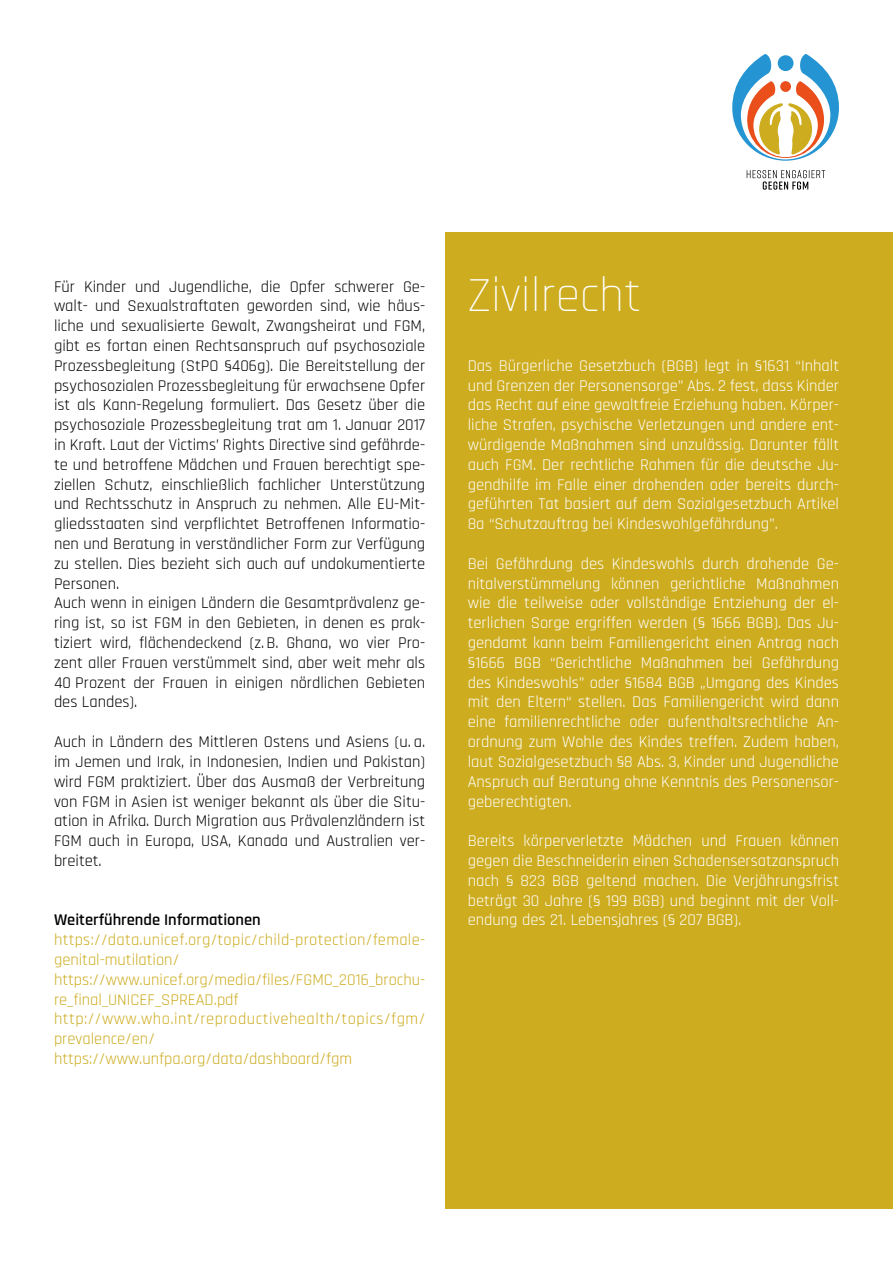
<style>
.page{position:relative;width:893px;height:1263px;background:#fff}
.page>*{position:absolute;margin:0;border:0;box-sizing:border-box;transform-origin:0 0}
.t1{font:300 49.5px "Rajdhani";color:#fff}
.t2{font:16.5px/19.8px "Rajdhani";color:#000}
.t3{font:16.5px/19.8px "Rajdhani";color:#fff;text-align:justify}
.t4{font:16.5px/19.8px "Rajdhani";color:#cdac1f}
.t5{font:600 16.5px "Rajdhani";color:#000}
</style>
<div class="page">
<svg style="left:747px;top:170px;width:78px;height:20px"></svg>
<svg style="left:732px;top:54px;width:107px;height:107px"></svg>
<div style="left:446px;top:232px;width:447px;height:977px;background:#cdac1f"></div>
<p class="t2" style="left:54px;top:277px;width:373px">Für Kinder und Jugendliche, die Opfer schwerer Ge&shy;walt- und Sexualstraftaten geworden sind, wie häus&shy;liche und sexualisierte Gewalt, Zwangsheirat und FGM, gibt es fortan einen Rechtsanspruch auf psychosoziale Prozessbegleitung (StPO §406g). Die Bereitstellung der psychosozialen Prozessbegleitung für erwachsene Opfer ist als Kann-Regelung formuliert. Das Gesetz über die psychosoziale Prozessbegleitung trat am 1. Januar 2017 in Kraft. Laut der Victims’ Rights Directive sind gefährde&shy;te und betroffene Mädchen und Frauen berechtigt spe&shy;ziellen Schutz, einschließlich fachlicher Unterstützung und Rechtsschutz in Anspruch zu nehmen. Alle EU-Mit&shy;gliedsstaaten sind verpflichtet Betroffenen Informatio&shy;nen und Beratung in verständlicher Form zur Verfügung zu stellen. Dies bezieht sich auch auf undokumentierte Personen.<br>Auch wenn in einigen Ländern die Gesamtprävalenz ge&shy;ring ist, so ist FGM in den Gebieten, in denen es prak&shy;tiziert wird, flächendeckend (z.B. Ghana, wo vier Pro&shy;zent aller Frauen verstümmelt sind, aber weit mehr als 40 Prozent der Frauen in einigen nördlichen Gebieten des Landes).</p>
<p class="t2" style="left:54px;top:732px;width:373px;text-align:justify">Auch in Ländern des Mittleren Ostens und Asiens (u. a. im Jemen und Irak, in Indonesien, Indien und Pakistan) wird FGM praktiziert. Über das Ausmaß der Verbreitung von FGM in Asien ist weniger bekannt als über die Situ&shy;ation in Afrika. Durch Migration aus Prävalenzländern ist FGM auch in Europa, USA, Kanada und Australien ver&shy;breitet.</p>
<p class="t5" style="left:54px;top:910px;width:208px">Weiterführende Informationen</p>
<p class="t4" style="left:54px;top:930px;width:373px">https://data.unicef.org/topic/child-protection/female&shy;genital-mutilation/ https://www.unicef.org/media/files/FGMC_2016_brochu&shy;re_final_UNICEF_SPREAD.pdf http://www.who.int/reproductivehealth/topics/fgm/ prevalence/en/ https://www.unfpa.org/data/dashboard/fgm</p>
<h1 class="t1" style="left:468px;top:268px;width:175px">Zivilrecht</h1>
<p class="t3" style="left:468px;top:356px;width:373px">Das Bürgerliche Gesetzbuch (BGB) legt in §1631 “Inhalt und Grenzen der Personensorge” Abs. 2 fest, dass Kinder das Recht auf eine gewaltfreie Erziehung haben. Körper&shy;liche Strafen, psychische Verletzungen und andere ent&shy;würdigende Maßnahmen sind unzulässig. Darunter fällt auch FGM. Der rechtliche Rahmen für die deutsche Ju&shy;gendhilfe im Falle einer drohenden oder bereits durch&shy;geführten Tat basiert auf dem Sozialgesetzbuch Artikel 8a “Schutzauftrag bei Kindeswohlgefährdung”.</p>
<p class="t3" style="left:468px;top:554px;width:373px">Bei Gefährdung des Kindeswohls durch drohende Ge&shy;nitalverstümmelung können gerichtliche Maßnahmen wie die teilweise oder vollständige Entziehung der el&shy;terlichen Sorge ergriffen werden (§ 1666 BGB). Das Ju&shy;gendamt kann beim Familiengericht einen Antrag nach §1666 BGB “Gerichtliche Maßnahmen bei Gefährdung des Kindeswohls” oder §1684 BGB „Umgang des Kindes mit den Eltern“ stellen. Das Familiengericht wird dann eine familienrechtliche oder aufenthaltsrechtliche An&shy;ordnung zum Wohle des Kindes treffen. Zudem haben, laut Sozialgesetzbuch §8 Abs. 3, Kinder und Jugendliche Anspruch auf Beratung ohne Kenntnis des Personensor&shy;geberechtigten.</p>
<p class="t3" style="left:468px;top:831px;width:373px">Bereits körperverletzte Mädchen und Frauen können gegen die Beschneiderin einen Schadensersatzanspruch nach § 823 BGB geltend machen. Die Verjährungsfrist beträgt 30 Jahre (§ 199 BGB) und beginnt mit der Voll&shy;endung des 21. Lebensjahres (§ 207 BGB).</p>
</div>
